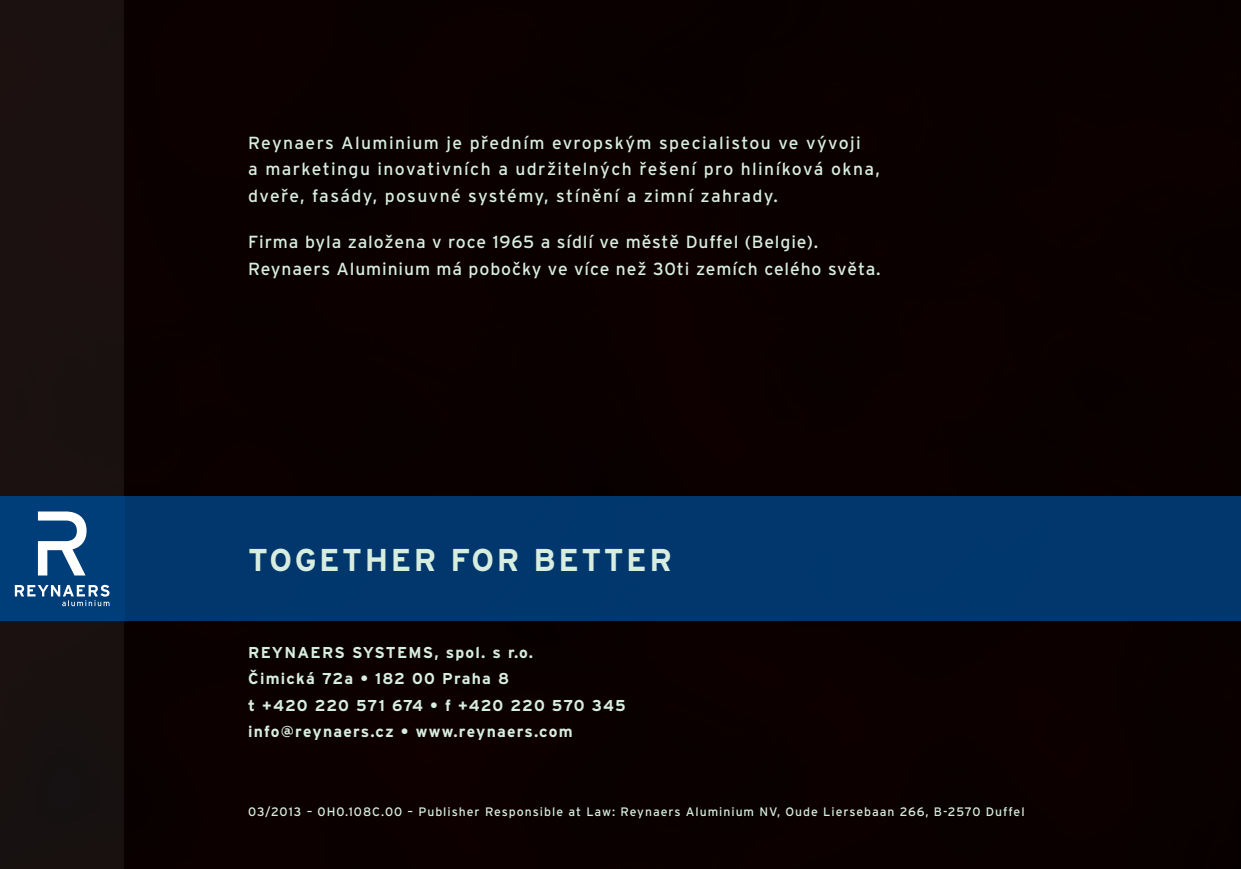
<style>
.page{position:relative;width:1241px;height:869px;background:#fff}
.page>*{position:absolute;margin:0;border:0;box-sizing:border-box;transform-origin:0 0}
.t1{font:700 31.5px "Interstate Rey";letter-spacing:.08em;color:#d7eddf}
.t2{font:17.5px/26.2px "Interstate Rey";letter-spacing:.08em;color:#d7eddf}
.t3{font:17.5px/26.2px "Interstate Rey";letter-spacing:.06em;color:#d7eddf}
.t4{font:700 15.75px/26.2px "Interstate Rey";letter-spacing:.08em;color:#d7eddf}
.t5{font:12.25px "Interstate Rey";letter-spacing:.08em;color:#d7eddf}
</style>
<div class="page">
<div style="left:124px;top:0;width:1116px;height:868px;background:#0b0000"></div>
<div style="left:0;top:0;width:124px;height:868px;background:#1a1110"></div>
<div style="left:0;top:496px;width:1240px;height:124px;background:#01376d"></div>
<div style="left:0;top:496px;width:124px;height:124px;background:#003e7a"></div>
<svg style="left:38px;top:511px;width:49px;height:64px"></svg>
<svg style="left:15px;top:584px;width:94px;height:22px"></svg>
<p class="t2" style="left:248px;top:129px;width:633px">Reynaers Aluminium je předním evropským specialistou ve vývoji<br>a marketingu inovativních a udržitelných řešení pro hliníková okna, dveře, fasády, posuvné systémy, stínění a zimní zahrady.</p>
<p class="t3" style="left:248px;top:229px;width:634px">Firma byla založena v roce 1965 a sídlí ve městě Duffel (Belgie).<br>Reynaers Aluminium má pobočky ve více než 30ti zemích celého světa.</p>
<h1 class="t1" style="left:248px;top:540px;width:425px">TOGETHER FOR BETTER</h1>
<p class="t4" style="left:248px;top:639px;width:379px">REYNAERS SYSTEMS, spol. s r.o.<br>Čimická 72a • 182 00 Praha 8<br>t +420 220 571 674 • f +420 220 570 345 info@reynaers.cz • www.reynaers.com</p>
<p class="t5" style="left:248px;top:803px;width:777px">03/2013 – 0H0.108C.00 – Publisher Responsible at Law: Reynaers Aluminium NV, Oude Liersebaan 266, B-2570 Duffel</p>
</div>
